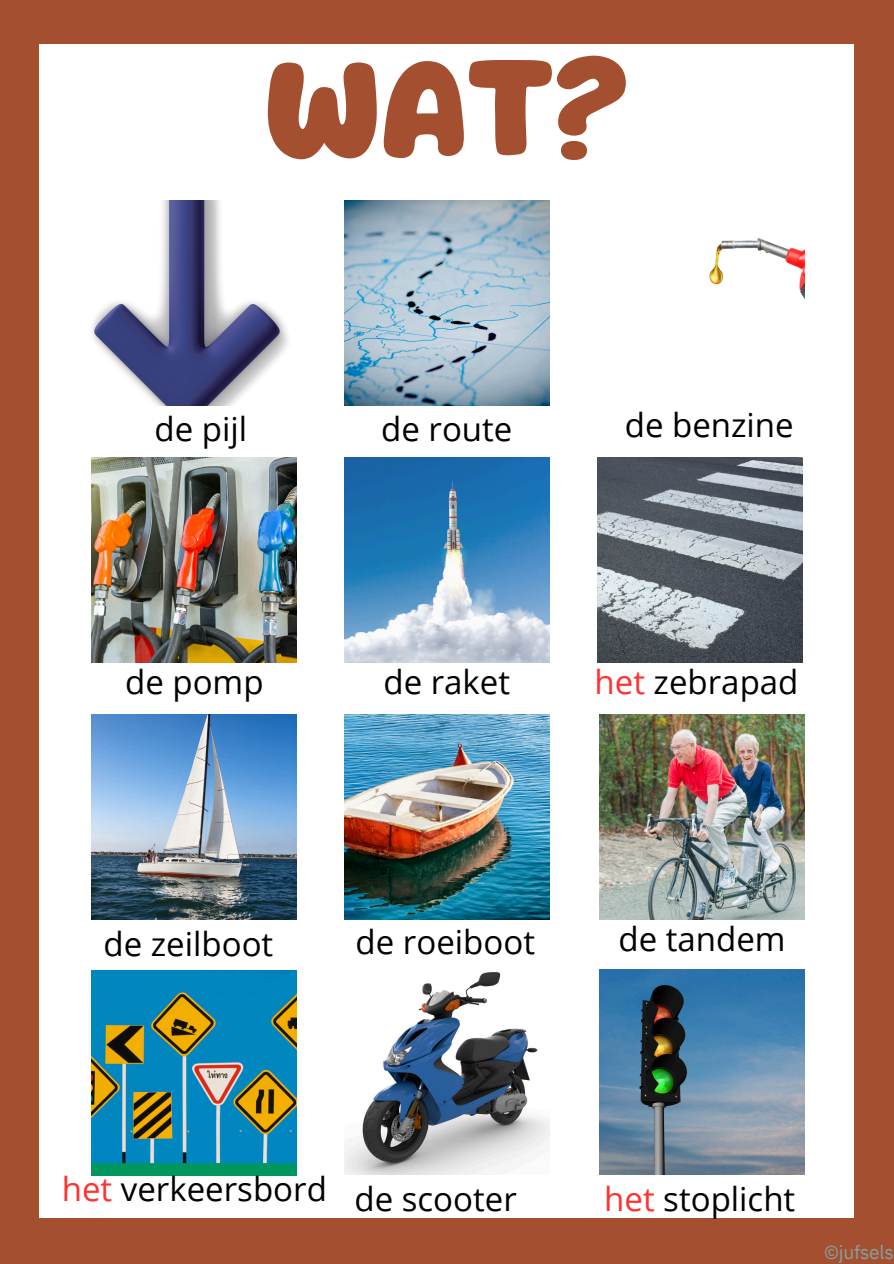
<style>
.page{position:relative;width:894px;height:1264px;background:#fff}
.page>*{position:absolute;margin:0;border:0;box-sizing:border-box;transform-origin:0 0}
.t1{font:120px "Mango";color:#a44f30}
.t2{font:33px "Open Sans";color:#000}
.t3{font:19.2px "IBM Plex Sans";letter-spacing:-.015em;color:#88a09d}
.s1{color:#ff3131}
</style>
<div class="page">
<div style="left:0;top:0;width:893px;height:1263px;background:#a44f30"></div>
<div style="left:40px;top:45px;width:813px;height:1172px;background:#fff"></div>
<img style="left:92px;top:201px;width:196px;height:205px">
<img style="left:344px;top:201px;width:205px;height:205px">
<img style="left:709px;top:238px;width:95px;height:60px">
<img style="left:92px;top:457px;width:205px;height:205px">
<img style="left:92px;top:714px;width:205px;height:205px">
<img style="left:92px;top:970px;width:205px;height:205px">
<img style="left:344px;top:457px;width:205px;height:205px">
<img style="left:597px;top:457px;width:205px;height:205px">
<img style="left:344px;top:714px;width:205px;height:205px">
<img style="left:599px;top:714px;width:205px;height:205px">
<img style="left:344px;top:972px;width:205px;height:202px">
<img style="left:599px;top:969px;width:205px;height:205px">
<h2 class="t1" style="left:264px;top:57px;width:366px">WAT?</h2>
<p class="t2" style="left:154px;top:406px;width:94px">de pijl</p>
<h2 class="t2" style="left:125px;top:658px;width:140px">de pomp</h2>
<p class="t2" style="left:381px;top:406px;width:133px">de route</p>
<h2 class="t2" style="left:624px;top:401px;width:170px">de benzine</h2>
<h2 class="t2" style="left:383px;top:658px;width:128px">de raket</h2>
<p class="t2" style="left:594px;top:658px;width:205px"><span class="s1">het</span> zebrapad</p>
<p class="t2" style="left:103px;top:921px;width:171px">de zeilboot</p>
<p class="t2" style="left:355px;top:918px;width:181px">de roeiboot</p>
<h2 class="t2" style="left:618px;top:915px;width:168px">de tandem</h2>
<h2 class="t2" style="left:62px;top:1165px;width:266px"><span class="s1">het</span> verkeersbord</h2>
<p class="t2" style="left:354px;top:1175px;width:164px">de scooter</p>
<h2 class="t2" style="left:604px;top:1175px;width:192px"><span class="s1">het</span> stoplicht</h2>
<p class="t3" style="left:824px;top:1238px;width:71px">©jufsels</p>
</div>
